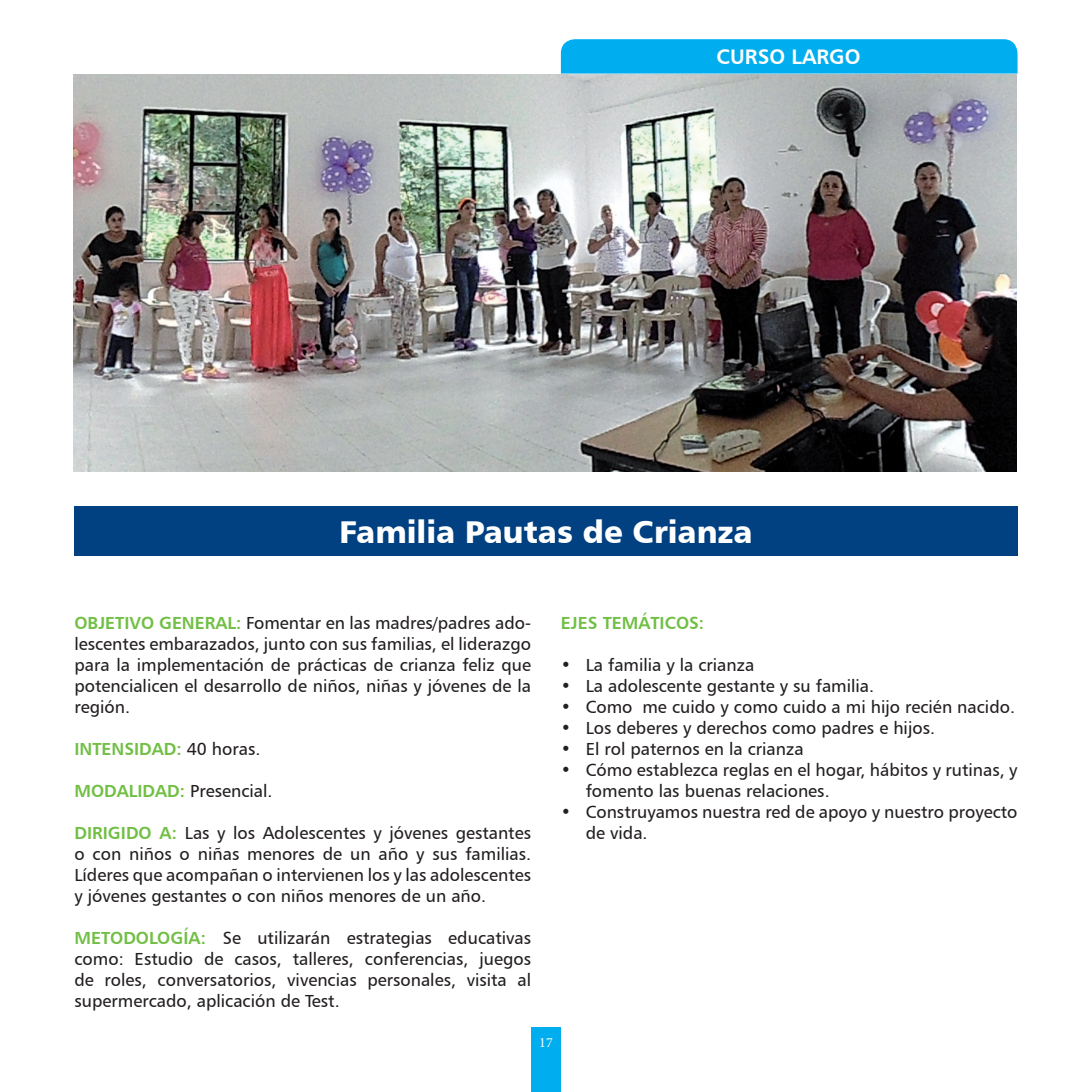
<style>
.page{position:relative;width:1092px;height:1092px;background:#fff}
.page>*{position:absolute;margin:0;border:0;box-sizing:border-box;transform-origin:0 0}
.t1{font:31.5px "Humanist 777 BT Black B";color:#fff}
.t2{font:21px "Humanist 777 BT Bold B";color:#fff}
.t3{font:17.5px/21px "Humanist 777 BT Roman B";color:#231f20;text-align:justify}
.t4{font:17.5px "Humanist 777 BT Bold B";color:#71bf44}
.t5{font:14px "Minion Pro";color:#fff}
.s1{font-family:"Humanist 777 BT Bold B";color:#71bf44}
.s2{font-family:"Humanist 777 BT Roman B";color:#231f20}
</style>
<div class="page">
<div style="left:531px;top:1027px;width:30px;height:64px;background:#00aeef"></div>
<div style="left:74px;top:506px;width:943px;height:50px;background:#014081"></div>
<div style="left:561px;top:39px;width:456px;height:35px;background:#00aeef"></div>
<img style="left:74px;top:74px;width:942px;height:397px">
<p class="t2" style="left:716px;top:44px;width:145px">CURSO LARGO</p>
<h1 class="t1" style="left:339px;top:512px;width:414px">Familia Pautas de Crianza</h1>
<p class="t3" style="left:74px;top:611px;width:458px"><span class="s1">OBJETIVO GENERAL:</span> Fomentar en las madres/padres ado&shy;lescentes embarazados, junto con sus familias, el liderazgo para la implementación de prácticas de crianza feliz que potencialicen el desarrollo de niños, niñas y jóvenes de la región.</p>
<p class="t4" style="left:74px;top:737px;width:187px">INTENSIDAD: <span class="s2">40 horas.</span></p>
<p class="t3" style="left:74px;top:779px;width:200px"><span class="s1">MODALIDAD:</span> Presencial.</p>
<p class="t3" style="left:74px;top:821px;width:458px"><span class="s1">DIRIGIDO A:</span> Las y los Adolescentes y jóvenes gestantes o con niños o niñas menores de un año y sus familias.<br>Líderes que acompañan o intervienen los y las adolescentes y jóvenes gestantes o con niños menores de un año.</p>
<p class="t3" style="left:74px;top:926px;width:458px"><span class="s1">METODOLOGÍA:</span> Se utilizarán estrategias educativas como: Estudio de casos, talleres, conferencias, juegos de roles, conversatorios, vivencias personales, visita al supermercado, aplicación de Test.</p>
<p class="t4" style="left:561px;top:611px;width:145px">EJES TEMÁTICOS:</p>
<p class="t3" style="left:561px;top:653px;width:195px">• La familia y la crianza</p>
<p class="t3" style="left:561px;top:674px;width:315px">• La adolescente gestante y su familia.</p>
<p class="t3" style="left:561px;top:695px;width:455px">• Como me cuido y como cuido a mi hijo recién nacido.</p>
<p class="t3" style="left:561px;top:716px;width:375px">• Los deberes y derechos como padres e hijos.</p>
<p class="t3" style="left:561px;top:737px;width:244px">• El rol paternos en la crianza</p>
<p class="t3" style="left:585px;top:758px;width:433px;text-indent:-25px">• Cómo establezca reglas en el hogar, hábitos y rutinas, y fomento las buenas relaciones.</p>
<p class="t3" style="left:585px;top:800px;width:433px;text-indent:-25px">• Construyamos nuestra red de apoyo y nuestro proyecto de vida.</p>
<p class="t5" style="left:539px;top:1033px;width:15px">17</p>
</div>
